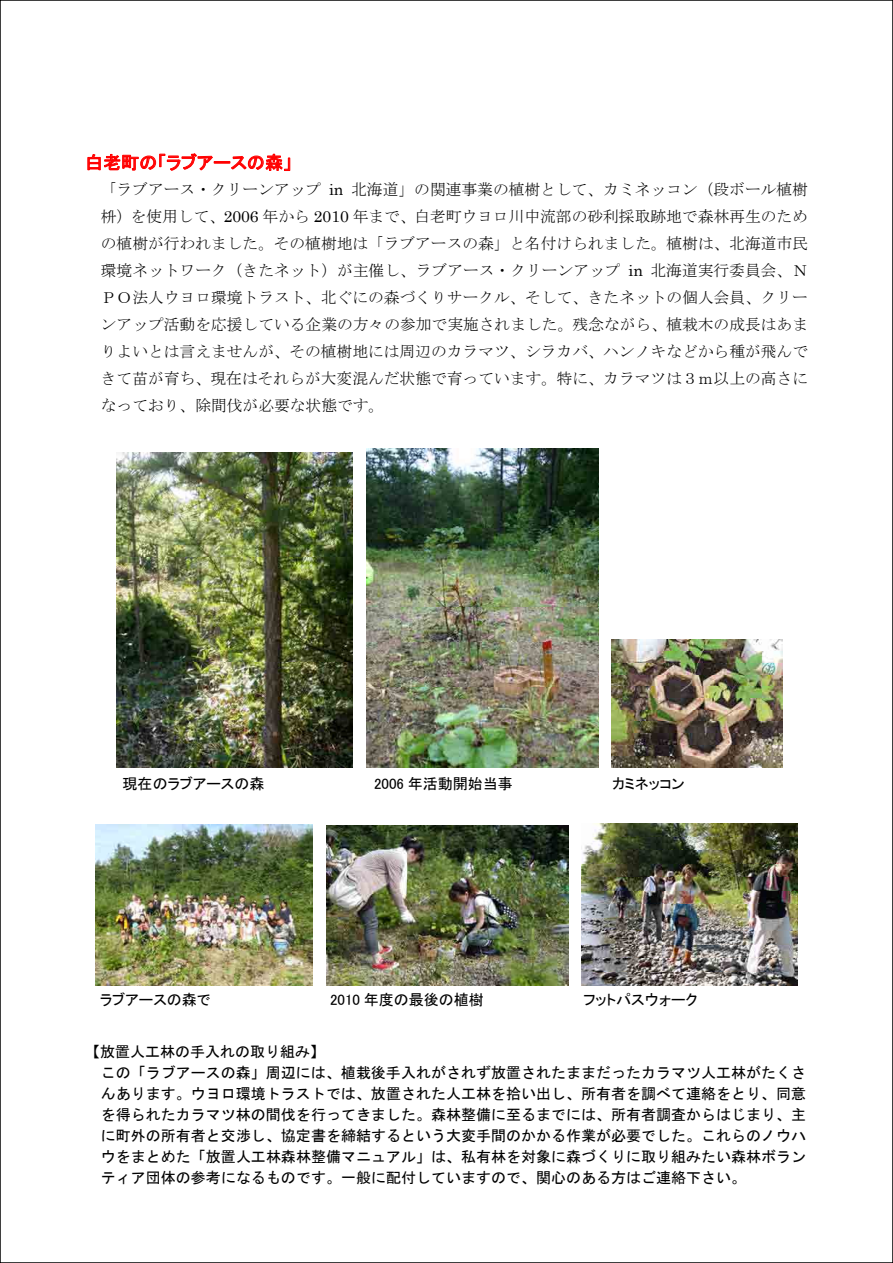
<style>
.page{position:relative;width:893px;height:1263px;background:#fff}
.page>*{position:absolute;margin:0;border:0;box-sizing:border-box;transform-origin:0 0}
.t1{font:18px "MS P Gothic";letter-spacing:.005em;color:#f00}
.t2{font:15.75px/27px "MS Mincho";color:#000;text-align:justify}
.t3{font:15px/21px "MS Gothic";color:#000}
.t4{font:15px "MS P Gothic";color:#000}
.s1{font-family:"Century"}
</style>
<div class="page">
<svg style="left:88px;top:153px;width:202px;height:18px"></svg>
<img style="left:116px;top:453px;width:237px;height:315px">
<img style="left:367px;top:448px;width:231px;height:320px">
<img style="left:611px;top:640px;width:171px;height:128px">
<img style="left:95px;top:824px;width:217px;height:162px">
<img style="left:326px;top:825px;width:242px;height:161px">
<img style="left:582px;top:824px;width:216px;height:162px">
<p class="t1" style="left:85px;top:153px;width:209px">白老町の「ラブアースの森」</p>
<p class="t2" style="left:101px;top:176px;width:709px">「ラブアース・クリーンアップ <span class="s1">in</span> 北海道」の関連事業の植樹として、カミネッコン（段ボール植樹枡）を使用して、<span class="s1">2006</span> 年から <span class="s1">2010</span> 年まで、白老町ウヨロ川中流部の砂利採取跡地で森林再生のための植樹が行われました。その植樹地は「ラブアースの森」と名付けられました。植樹は、北海道市民環境ネットワーク（きたネット）が主催し、ラブアース・クリーンアップ <span class="s1">in</span> 北海道実行委員会、ＮＰＯ法人ウヨロ環境トラスト、北ぐにの森づくりサークル、そして、きたネットの個人会員、クリーンアップ活動を応援している企業の方々の参加で実施されました。残念ながら、植栽木の成長はあまりよいとは言えませんが、その植樹地には周辺のカラマツ、シラカバ、ハンノキなどから種が飛んできて苗が育ち、現在はそれらが大変混んだ状態で育っています。特に、カラマツは３ｍ以上の高さになっており、除間伐が必要な状態です。</p>
<p class="t4" style="left:123px;top:776px;width:143px">現在のラブアースの森</p>
<p class="t4" style="left:374px;top:776px;width:140px">2006 年活動開始当事</p>
<p class="t4" style="left:612px;top:776px;width:74px">カミネッコン</p>
<p class="t4" style="left:100px;top:992px;width:112px">ラブアースの森で</p>
<p class="t4" style="left:330px;top:992px;width:155px">2010 年度の最後の植樹</p>
<p class="t4" style="left:583px;top:992px;width:116px">フットパスウォーク</p>
<p class="t3" style="left:101px;top:1041px;width:707px;text-indent:-16px">【放置人工林の手入れの取り組み】<br>この「ラブアースの森」周辺には、植栽後手入れがされず放置されたままだったカラマツ人工林がたくさんあります。ウヨロ環境トラストでは、放置された人工林を拾い出し、所有者を調べて連絡をとり、同意を得られたカラマツ林の間伐を行ってきました。森林整備に至るまでには、所有者調査からはじまり、主に町外の所有者と交渉し、協定書を締結するという大変手間のかかる作業が必要でした。これらのノウハウをまとめた「放置人工林森林整備マニュアル」は、私有林を対象に森づくりに取り組みたい森林ボランティア団体の参考になるものです。一般に配付していますので、関心のある方はご連絡下さい。</p>
</div>
